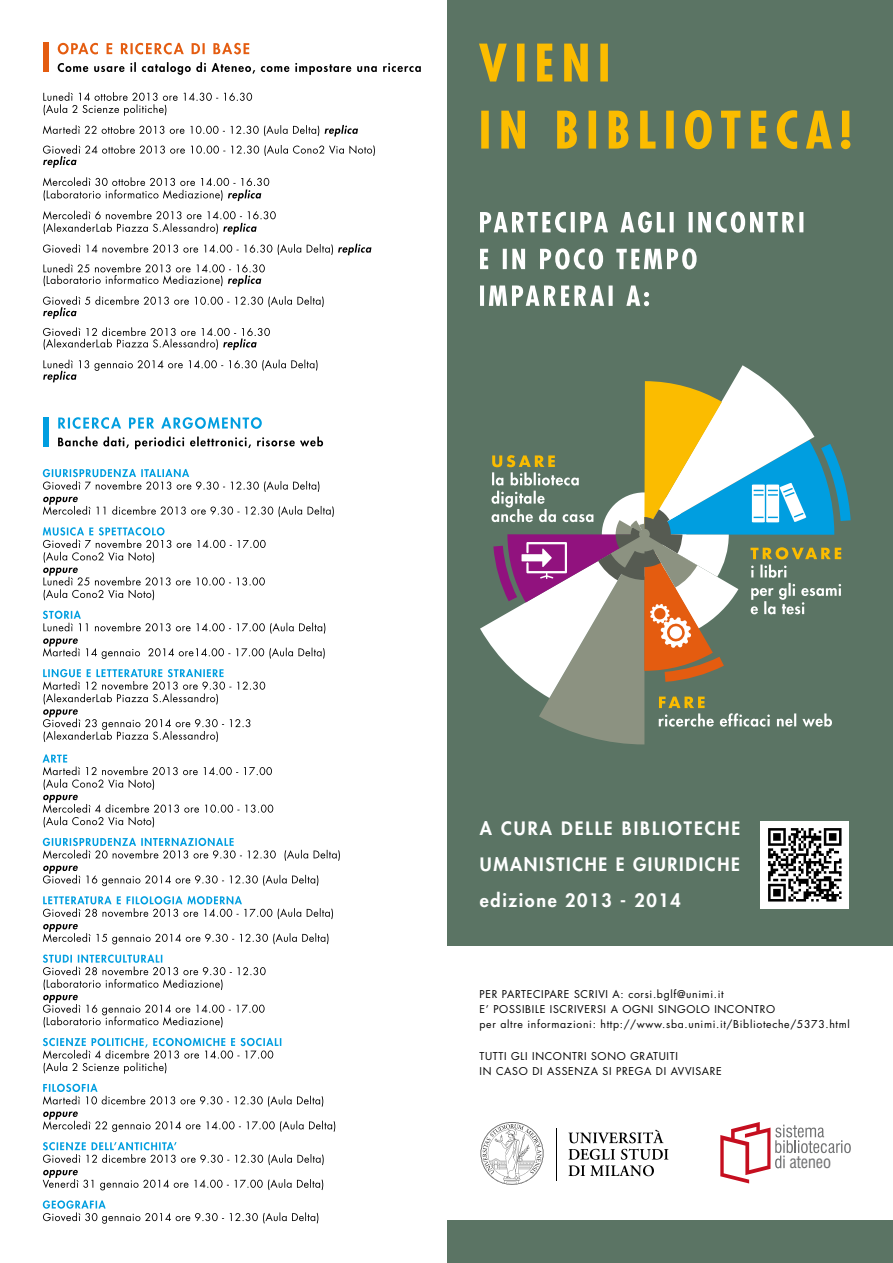
<style>
.page{position:relative;width:893px;height:1263px;background:#fff}
.page>*{position:absolute;margin:0;border:0;box-sizing:border-box;transform-origin:0 0}
.t1{font:800 18px/36px "Futura";letter-spacing:.09em;color:#fff;text-align:justify}
.t2{font:condensed 16.65px "Swiss 721 BT";color:#707172}
.t3{font:10.5px/15px "Futura";letter-spacing:.065em;color:#000}
</style>
<div class="page">
<div style="left:448px;top:0;width:445px;height:945px;background:#5b7464"></div>
<div style="left:448px;top:1220px;width:445px;height:43px;background:#5b7464"></div>
<svg style="left:58px;top:62px;width:363px;height:13px"></svg>
<svg style="left:58px;top:43px;width:191px;height:11px"></svg>
<svg style="left:43px;top:360px;width:275px;height:22px"></svg>
<svg style="left:43px;top:327px;width:227px;height:23px"></svg>
<svg style="left:43px;top:296px;width:281px;height:23px"></svg>
<svg style="left:43px;top:264px;width:222px;height:23px"></svg>
<svg style="left:43px;top:244px;width:328px;height:11px"></svg>
<svg style="left:43px;top:211px;width:233px;height:23px"></svg>
<svg style="left:43px;top:177px;width:226px;height:24px"></svg>
<svg style="left:43px;top:145px;width:332px;height:23px"></svg>
<svg style="left:43px;top:125px;width:315px;height:11px"></svg>
<div style="left:43px;top:43px;width:6px;height:29px;background:#e45c10"></div>
<svg style="left:58px;top:436px;width:265px;height:13px"></svg>
<svg style="left:58px;top:417px;width:204px;height:12px"></svg>
<div style="left:43px;top:418px;width:6px;height:29px;background:#009ee0"></div>
<svg style="left:43px;top:1200px;width:275px;height:24px"></svg>
<svg style="left:43px;top:1142px;width:281px;height:48px"></svg>
<svg style="left:43px;top:1084px;width:292px;height:48px"></svg>
<svg style="left:43px;top:1038px;width:238px;height:36px"></svg>
<svg style="left:43px;top:954px;width:223px;height:73px"></svg>
<svg style="left:43px;top:896px;width:290px;height:48px"></svg>
<svg style="left:43px;top:838px;width:297px;height:48px"></svg>
<svg style="left:43px;top:754px;width:230px;height:73px"></svg>
<svg style="left:43px;top:669px;width:222px;height:73px"></svg>
<svg style="left:43px;top:611px;width:282px;height:48px"></svg>
<svg style="left:43px;top:527px;width:223px;height:73px"></svg>
<svg style="left:43px;top:469px;width:291px;height:48px"></svg>
<svg style="left:481px;top:110px;width:369px;height:39px"></svg>
<svg style="left:479px;top:44px;width:129px;height:38px"></svg>
<svg style="left:480px;top:285px;width:169px;height:21px"></svg>
<svg style="left:480px;top:248px;width:217px;height:21px"></svg>
<svg style="left:480px;top:211px;width:323px;height:22px"></svg>
<svg style="left:480px;top:365px;width:371px;height:379px"></svg>
<svg style="left:481px;top:1122px;width:62px;height:63px"></svg>
<hr style="left:556px;top:1128px;width:1px;height:53px;background:#000">
<svg style="left:568px;top:1130px;width:100px;height:46px"></svg>
<svg style="left:720px;top:1122px;width:131px;height:61px"></svg>
<div style="left:761px;top:821px;width:88px;height:88px;background:#fff"></div>
<img style="left:768px;top:828px;width:74px;height:74px">
<svg style="left:43px;top:92px;width:209px;height:24px"></svg>
<h1 class="t1" style="left:480px;top:810px;width:262px">A CURA DELLE BIBLIOTECHE UMANISTICHE E GIURIDICHE edizione 2013 - 2014</h1>
<p class="t3" style="left:479px;top:987px;width:372px">PER PARTECIPARE SCRIVI A: corsi.bglf@unimi.it<br>E’ POSSIBILE ISCRIVERSI A OGNI SINGOLO INCONTRO<br>per altre informazioni: http://www.sba.unimi.it/Biblioteche/5373.html</p>
<p class="t3" style="left:479px;top:1049px;width:244px">TUTTI GLI INCONTRI SONO GRATUITI<br>IN CASO DI ASSENZA SI PREGA DI AVVISARE</p>
<h2 class="t2" style="left:789px;top:1152px;width:43px">ateneo</h2>
</div>
